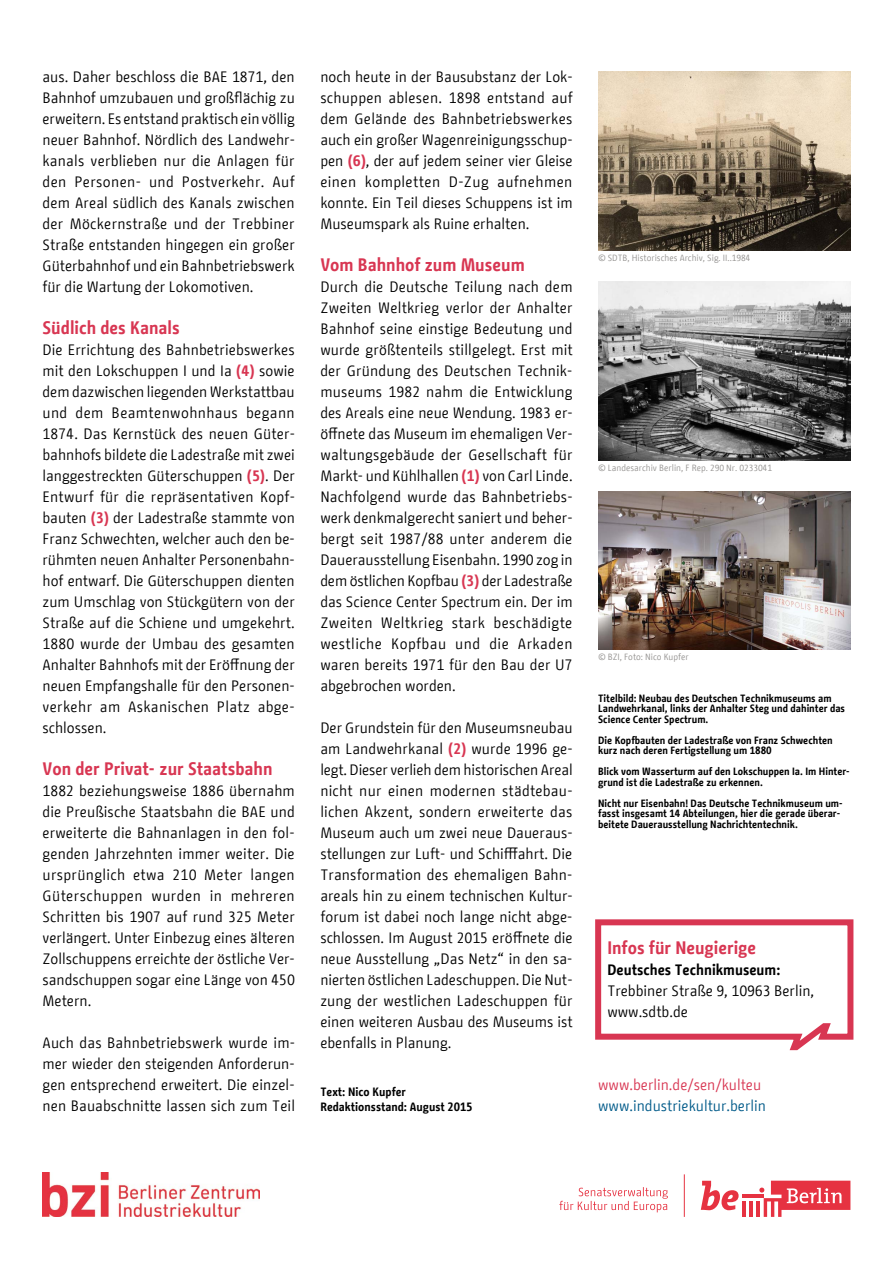
<style>
.page{position:relative;width:893px;height:1263px;background:#fff}
.page>*{position:absolute;margin:0;border:0;box-sizing:border-box;transform-origin:0 0}
.t1{font:700 18px "BMF Change";color:#d83652}
.t2{font:15px/21px "BMF Change";color:#000;text-align:justify}
.t3{font:15px "BMF Change";color:#005a89}
.t4{font:15px "BMF Change";color:#d83652}
.t5{font:700 15px "BMF Change";color:#000}
.t6{font:700 12px/15px "BMF Change";color:#000}
.t7{font:700 10.5px/10.5px "BMF Change";color:#000}
.t8{font:9px "BMF Change";color:#949290}
.s1{font-weight:700;color:#d83652}
</style>
<div class="page">
<svg style="left:595px;top:919px;width:259px;height:132px"></svg>
<img style="left:598px;top:492px;width:252px;height:157px">
<img style="left:598px;top:72px;width:252px;height:178px">
<img style="left:598px;top:282px;width:252px;height:178px">
<svg style="left:701px;top:1181px;width:38px;height:29px"></svg>
<hr style="left:742px;top:1201px;width:3px;height:16px;background:#e63241">
<hr style="left:749px;top:1201px;width:4px;height:16px;background:#e63241">
<hr style="left:756px;top:1201px;width:4px;height:16px;background:#e63241">
<hr style="left:742px;top:1194px;width:22px;height:4px;background:#e63241">
<svg style="left:759px;top:1181px;width:91px;height:36px"></svg>
<hr style="left:684px;top:1174px;width:1px;height:43px;background:#e63241">
<svg style="left:559px;top:1187px;width:109px;height:25px"></svg>
<img style="left:43px;top:1172px;width:216px;height:44px">
<p class="t2" style="left:43px;top:67px;width:254px">aus. Daher beschloss die BAE 1871, den Bahnhof umzubauen und großflächig zu erweitern. Es entstand praktisch ein völlig neuer Bahnhof. Nördlich des Landwehr&shy;kanals verblieben nur die Anlagen für den Personen- und Postverkehr. Auf dem Areal südlich des Kanals zwischen der Möckernstraße und der Trebbiner Straße entstanden hingegen ein großer Güterbahnhof und ein Bahnbetriebswerk für die Wartung der Lokomotiven.</p>
<p class="t1" style="left:43px;top:315px;width:139px">Südlich des Kanals</p>
<p class="t2" style="left:43px;top:340px;width:254px">Die Errichtung des Bahnbetriebswerkes mit den Lokschuppen I und Ia <span class="s1">(4)</span> sowie dem dazwischen liegenden Werkstattbau und dem Beamtenwohnhaus begann 1874. Das Kernstück des neuen Güter&shy;bahnhofs bildete die Ladestraße mit zwei langgestreckten Güterschuppen <span class="s1">(5)</span>. Der Entwurf für die repräsentativen Kopf&shy;bauten <span class="s1">(3)</span> der Ladestraße stammte von Franz Schwechten, welcher auch den be&shy;rühmten neuen Anhalter Personenbahn&shy;hof entwarf. Die Güterschuppen dienten zum Umschlag von Stückgütern von der Straße auf die Schiene und umgekehrt.<br>1880 wurde der Umbau des gesamten Anhalter Bahnhofs mit der Eröffnung der neuen Empfangshalle für den Personen&shy;verkehr am Askanischen Platz abge&shy;schlossen.</p>
<p class="t1" style="left:43px;top:756px;width:232px">Von der Privat- zur Staatsbahn</p>
<p class="t2" style="left:43px;top:781px;width:254px">1882 beziehungsweise 1886 übernahm die Preußische Staatsbahn die BAE und erweiterte die Bahnanlagen in den fol&shy;genden Jahrzehnten immer weiter. Die ursprünglich etwa 210 Meter langen Güterschuppen wurden in mehreren Schritten bis 1907 auf rund 325 Meter verlängert. Unter Einbezug eines älteren Zollschuppens erreichte der östliche Ver&shy;sandschuppen sogar eine Länge von 450<br>Metern.</p>
<p class="t2" style="left:43px;top:1033px;width:254px">Auch das Bahnbetriebswerk wurde im&shy;mer wieder den steigenden Anforderun&shy;gen entsprechend erweitert. Die einzel&shy;nen Bauabschnitte lassen sich zum Teil</p>
<p class="t2" style="left:320px;top:67px;width:254px">noch heute in der Bausubstanz der Lok&shy;schuppen ablesen. 1898 entstand auf dem Gelände des Bahnbetriebswerkes auch ein großer Wagenreinigungsschup&shy;pen <span class="s1">(6)</span>, der auf jedem seiner vier Gleise einen kompletten D-Zug aufnehmen konnte. Ein Teil dieses Schuppens ist im Museumspark als Ruine erhalten.</p>
<p class="t1" style="left:320px;top:252px;width:206px">Vom Bahnhof zum Museum</p>
<p class="t2" style="left:320px;top:277px;width:254px">Durch die Deutsche Teilung nach dem Zweiten Weltkrieg verlor der Anhalter Bahnhof seine einstige Bedeutung und wurde größtenteils stillgelegt. Erst mit der Gründung des Deutschen Technik&shy;museums 1982 nahm die Entwicklung des Areals eine neue Wendung. 1983 er&shy;öffnete das Museum im ehemaligen Ver&shy;waltungsgebäude der Gesellschaft für Markt- und Kühlhallen <span class="s1">(1)</span> von Carl Linde.<br>Nachfolgend wurde das Bahnbetriebs&shy;werk denkmalgerecht saniert und beher&shy;bergt seit 1987/88 unter anderem die Dauerausstellung Eisenbahn. 1990 zog in dem östlichen Kopfbau <span class="s1">(3)</span> der Ladestraße das Science Center Spectrum ein. Der im Zweiten Weltkrieg stark beschädigte westliche Kopfbau und die Arkaden waren bereits 1971 für den Bau der U7 abgebrochen worden.</p>
<p class="t2" style="left:320px;top:718px;width:254px">Der Grundstein für den Museumsneubau am Landwehrkanal <span class="s1">(2)</span> wurde 1996 ge&shy;legt. Dieser verlieh dem historischen Areal nicht nur einen modernen städtebau&shy;lichen Akzent, sondern erweiterte das Museum auch um zwei neue Daueraus&shy;stellungen zur Luft- und Schifffahrt. Die Transformation des ehemaligen Bahn&shy;areals hin zu einem technischen Kultur&shy;forum ist dabei noch lange nicht abge&shy;schlossen. Im August 2015 eröffnete die neue Ausstellung „Das Netz“ in den sa&shy;nierten östlichen Ladeschuppen. Die Nut&shy;zung der westlichen Ladeschuppen für einen weiteren Ausbau des Museums ist ebenfalls in Planung.</p>
<p class="t6" style="left:320px;top:1085px;width:154px">Text: Nico Kupfer<br>Redaktionsstand: August 2015</p>
<p class="t8" style="left:598px;top:251px;width:154px">© SDTB, Historisches Archiv, Sig. II..1984</p>
<p class="t8" style="left:598px;top:461px;width:176px">© Landesarchiv Berlin, F Rep. 290 Nr. 0233041</p>
<p class="t8" style="left:598px;top:650px;width:92px">© BZI, Foto: Nico Kupfer</p>
<p class="t7" style="left:598px;top:693px;width:248px">Titelbild: Neubau des Deutschen Technikmuseums am<br>Landwehrkanal, links der Anhalter Steg und dahinter das<br>Science Center Spectrum.</p>
<p class="t7" style="left:598px;top:735px;width:236px">Die Kopfbauten der Ladestraße von Franz Schwechten kurz nach deren Fertigstellung um 1880</p>
<p class="t7" style="left:598px;top:766px;width:253px">Blick vom Wasserturm auf den Lokschuppen Ia. Im Hinter&shy;grund ist die Ladestraße zu erkennen.</p>
<p class="t7" style="left:598px;top:798px;width:246px">Nicht nur Eisenbahn! Das Deutsche Technikmuseum um&shy;fasst insgesamt 14 Abteilungen, hier die gerade überar&shy;beitete Dauerausstellung Nachrichtentechnik.</p>
<p class="t1" style="left:607px;top:935px;width:150px">Infos für Neugierige</p>
<p class="t5" style="left:607px;top:959px;width:174px">Deutsches Technikmuseum:</p>
<p class="t2" style="left:607px;top:980px;width:208px">Trebbiner Straße 9, 10963 Berlin, www.sdtb.de</p>
<p class="t4" style="left:598px;top:1074px;width:165px">www.berlin.de/sen/kulteu</p>
<p class="t3" style="left:598px;top:1095px;width:169px">www.industriekultur.berlin</p>
</div>
